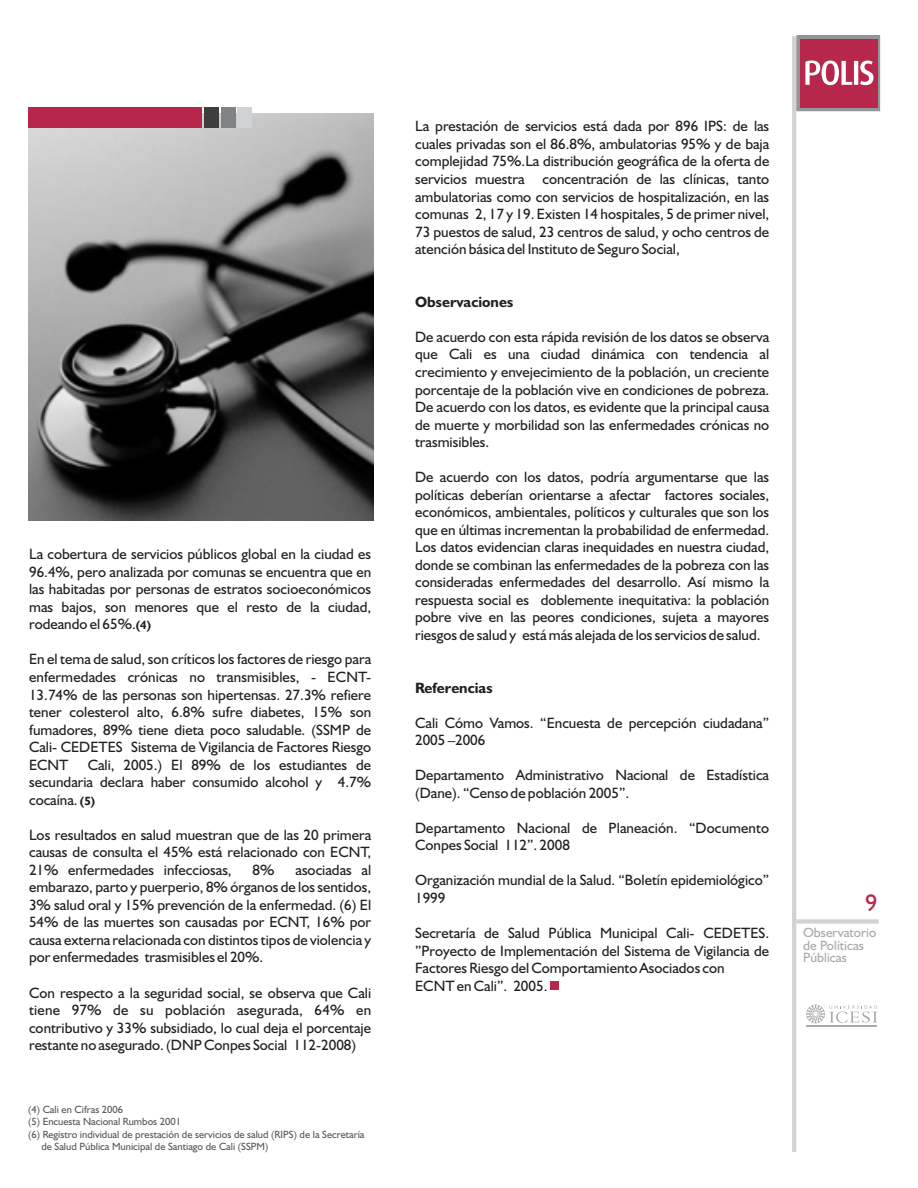
<style>
.page{position:relative;width:918px;height:1188px;background:#fff}
.page>*{position:absolute;margin:0;border:0;box-sizing:border-box;transform-origin:0 0}
.t1{font:24px "Humanist 521 BT";color:#b6274b}
.t2{font:15px/17.5px "Humanist 521 BT";color:#231f20;text-align:justify}
.t3{font:700 15px "Humanist 521 BT";color:#231f20}
.t4{font:13.5px/12.6px "Humanist 521 BT";color:#a8a9ad}
.t5{font:10.5px "Humanist 521 BT";color:#57585a}
.s1{font-weight:700;font-size:12px}
</style>
<div class="page">
<img style="left:29px;top:114px;width:344px;height:406px">
<hr style="left:792px;top:36px;width:4px;height:1116px;background:#d1d2d4">
<div style="left:796px;top:919px;width:83px;height:5px;background:#d1d2d4"></div>
<hr style="left:806px;top:1026px;width:71px;height:1px;background:#a8a9ad">
<svg style="left:806px;top:1005px;width:71px;height:18px"></svg>
<svg style="left:796px;top:35px;width:84px;height:76px"></svg>
<div style="left:550px;top:981px;width:9px;height:9px;background:#b6274b"></div>
<div style="left:29px;top:107px;width:173px;height:20px;background:#b6274b"></div>
<div style="left:204px;top:107px;width:15px;height:20px;background:#3e3e3f"></div>
<div style="left:221px;top:107px;width:14px;height:20px;background:#808285"></div>
<div style="left:238px;top:107px;width:14px;height:20px;background:#d1d2d4"></div>
<p class="t2" style="left:29px;top:547px;width:344px">La cobertura de servicios públicos global en la ciudad es 96.4%, pero analizada por comunas se encuentra que en las habitadas por personas de estratos socioeconómicos mas bajos, son menores que el resto de la ciudad, rodeando el 65%.<span class="s1">(4)</span></p>
<p class="t2" style="left:29px;top:652px;width:344px">En el tema de salud, son críticos los factores de riesgo para enfermedades crónicas no transmisibles, - ECNT-13.74% de las personas son hipertensas. 27.3% refiere tener colesterol alto, 6.8% sufre diabetes, 15% son fumadores, 89% tiene dieta poco saludable. (SSMP de Cali- CEDETES Sistema de Vigilancia de Factores Riesgo ECNT</p>
<p class="t2" style="left:29px;top:757px;width:344px;text-indent:59px">Cali, 2005.) El 89% de los estudiantes de secundaria declara haber consumido alcohol y 4.7% cocaína. <span class="s1">(5)</span></p>
<p class="t2" style="left:29px;top:827px;width:344px">Los resultados en salud muestran que de las 20 primera causas de consulta el 45% está relacionado con ECNT, 21% enfermedades infecciosas,</p>
<p class="t2" style="left:253px;top:862px;width:23px">8%</p>
<p class="t2" style="left:29px;top:862px;width:344px;text-indent:266px">asociadas al embarazo, parto y puerperio, 8% órganos de los sentidos, 3% salud oral y 15% prevención de la enfermedad. (6) El 54% de las muertes son causadas por ECNT, 16% por causa externa relacionada con distintos tipos de violencia y por enfermedades trasmisibles el 20%.</p>
<p class="t2" style="left:29px;top:985px;width:344px">Con respecto a la seguridad social, se observa que Cali tiene 97% de su población asegurada, 64% en contributivo y 33% subsidiado, lo cual deja el porcentaje restante no asegurado. (DNP Conpes Social 112-2008)</p>
<p class="t5" style="left:28px;top:1105px;width:97px">(4) Cali en Cifras 2006</p>
<p class="t5" style="left:28px;top:1117px;width:155px">(5) Encuesta Nacional Rumbos 2001</p>
<p class="t5" style="left:28px;top:1130px;width:338px">(6) Registro individual de prestación de servicios de salud (RIPS) de la Secretaría</p>
<p class="t5" style="left:41px;top:1142px;width:229px">de Salud Pública Municipal de Santiago de Cali (SSPM)</p>
<p class="t2" style="left:415px;top:119px;width:356px">La prestación de servicios está dada por 896 IPS: de las cuales privadas son el 86.8%, ambulatorias 95% y de baja complejidad 75%.La distribución geográfica de la oferta de servicios muestra concentración de las clínicas, tanto ambulatorias como con servicios de hospitalización, en las comunas 2, 17 y 19. Existen 14 hospitales, 5 de primer nivel, 73 puestos de salud, 23 centros de salud, y ocho centros de atención básica del Instituto de Seguro Social,</p>
<p class="t3" style="left:415px;top:295px;width:100px">Observaciones</p>
<p class="t2" style="left:415px;top:329px;width:356px">De acuerdo con esta rápida revisión de los datos se observa que Cali es una ciudad dinámica con tendencia al crecimiento y envejecimiento de la población, un creciente porcentaje de la población vive en condiciones de pobreza.<br>De acuerdo con los datos, es evidente que la principal causa de muerte y morbilidad son las enfermedades crónicas no trasmisibles.</p>
<p class="t2" style="left:415px;top:469px;width:356px">De acuerdo con los datos, podría argumentarse que las políticas deberían orientarse a afectar factores sociales, económicos, ambientales, políticos y culturales que son los que en últimas incrementan la probabilidad de enfermedad.<br>Los datos evidencian claras inequidades en nuestra ciudad, donde se combinan las enfermedades de la pobreza con las consideradas enfermedades del desarrollo. Así mismo la respuesta social es doblemente inequitativa: la población pobre vive en las peores condiciones, sujeta a mayores riesgos de salud y está más alejada de los servicios de salud.</p>
<p class="t3" style="left:415px;top:681px;width:79px">Referencias</p>
<p class="t2" style="left:415px;top:715px;width:356px">Cali Cómo Vamos. “Encuesta de percepción ciudadana”<br>2005 –2006</p>
<p class="t2" style="left:415px;top:768px;width:356px">Departamento Administrativo Nacional de Estadística (Dane). “Censo de población 2005”.</p>
<p class="t2" style="left:415px;top:820px;width:356px">Departamento Nacional de Planeación. “Documento<br>Conpes Social 112”. 2008</p>
<p class="t2" style="left:415px;top:873px;width:356px">Organización mundial de la Salud. “Boletín epidemiológico”<br>1999</p>
<p class="t2" style="left:415px;top:925px;width:356px;text-align:left">Secretaría de Salud Pública Municipal Cali- CEDETES. ”Proyecto de Implementación del Sistema de Vigilancia de Factores Riesgo del Comportamiento Asociados con<br>ECNT en Cali”. 2005.</p>
<h1 class="t1" style="left:865px;top:893px;width:14px">9</h1>
<p class="t4" style="left:803px;top:927px;width:75px">Observatorio de Políticas<br>Públicas</p>
</div>
